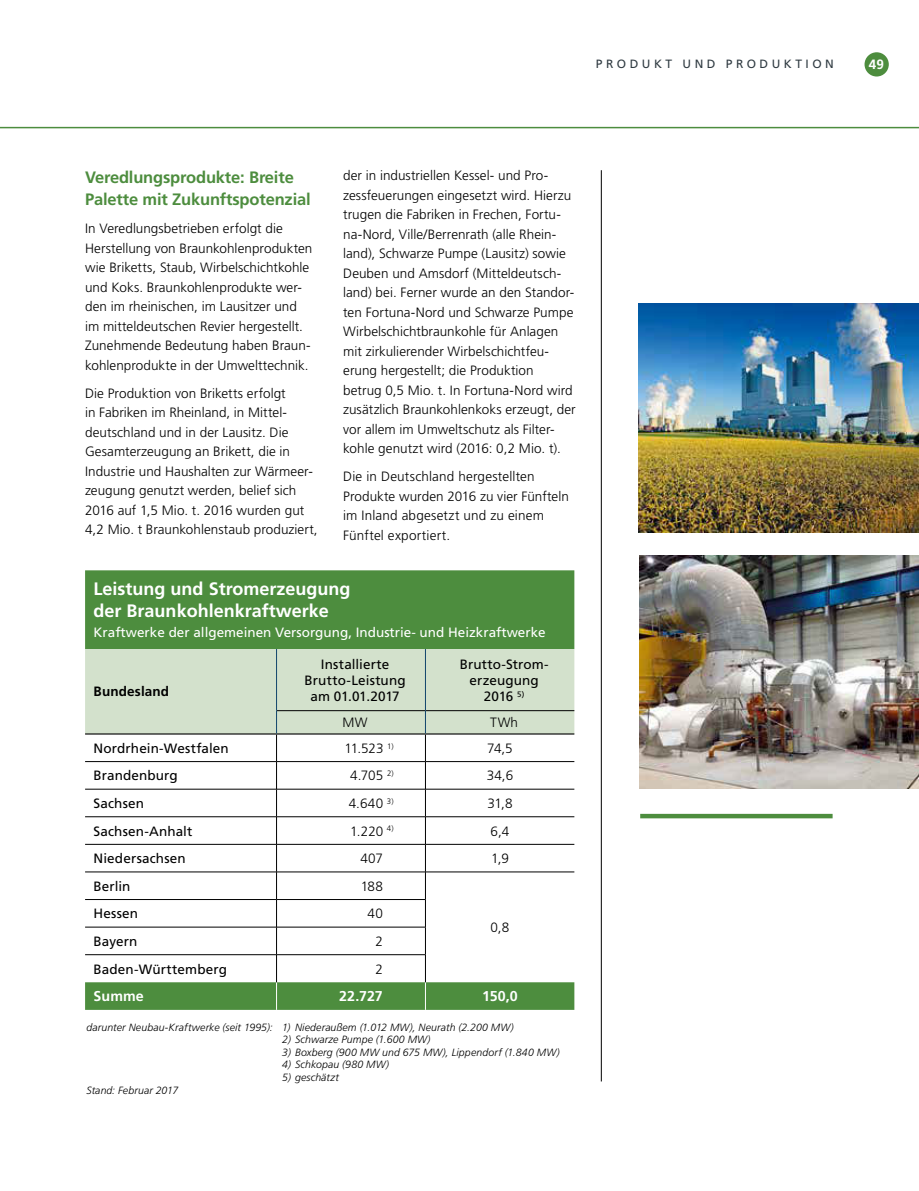
<style>
.page{position:relative;width:919px;height:1191px;background:#fff}
.page>*{position:absolute;margin:0;border:0;box-sizing:border-box;transform-origin:0 0}
.t1{font:700 18px/21.6px "Frutiger LT Std";color:#fff}
.t2{font:700 16.5px/22.5px "Frutiger LT Std";letter-spacing:-.01em;color:#4d8d3e}
.t3{font:700 14.25px "Frutiger LT Std";letter-spacing:.005em;color:#fff}
.t4{font:300 13.5px/19.5px "Frutiger LT Std";letter-spacing:.005em;color:#000}
.t5{font:13.5px/16.2px "Frutiger LT Std";letter-spacing:.01em;color:#000;text-align:center}
.t6{font:13.5px "Frutiger LT Std";color:#fff}
.t7{font:700 13.5px "Frutiger LT Std";letter-spacing:.01em;color:#000}
.t8{font:700 13.5px "Frutiger LT Std";color:#fff}
.t9{font:12px "Frutiger LT Std";letter-spacing:.29em;color:#303b42}
.t10{font:italic 300 10.5px "Frutiger LT Std";letter-spacing:.015em;color:#000}
</style>
<div class="page">
<hr style="left:601px;top:170px;width:1px;height:911px;background:#000">
<div style="left:85px;top:570px;width:489px;height:440px;background:#4d8d3e"></div>
<svg style="left:85px;top:649px;width:489px;height:360px"></svg>
<img style="left:638px;top:304px;width:280px;height:228px">
<hr style="left:640px;top:814px;width:192px;height:4px;background:#4d8d3e">
<hr style="left:0;top:127px;width:918px;height:1px;background:#4d8d3e">
<img style="left:639px;top:555px;width:279px;height:234px">
<div style="left:864px;top:52px;width:24px;height:24px;background:#4d8d3e;border-radius:50%"></div>
<p class="t9" style="left:596px;top:59px;width:239px">PRODUKT UND PRODUKTION</p>
<p class="t8" style="left:868px;top:59px;width:17px">49</p>
<p class="t2" style="left:85px;top:167px;width:227px">Veredlungsprodukte: Breite<br>Palette mit Zukunftspotenzial</p>
<p class="t4" style="left:85px;top:219px;width:229px">In Veredlungsbetrieben erfolgt die Herstellung von Braunkohlenprodukten wie Briketts, Staub, Wirbelschichtkohle und Koks. Braunkohlenprodukte wer&shy;den im rheinischen, im Lausitzer und im mitteldeutschen Revier hergestellt.<br>Zunehmende Bedeutung haben Braun&shy;kohlenprodukte in der Umwelttechnik.</p>
<p class="t4" style="left:85px;top:383px;width:234px">Die Produktion von Briketts erfolgt<br>in Fabriken im Rheinland, in Mittel&shy;deutschland und in der Lausitz. Die Gesamterzeugung an Brikett, die in Industrie und Haushalten zur Wärmeer&shy;zeugung genutzt werden, belief sich 2016 auf 1,5 Mio. t. 2016 wurden gut 4,2 Mio. t Braunkohlenstaub produziert,</p>
<p class="t4" style="left:343px;top:166px;width:234px">der in industriellen Kessel- und Pro&shy;zessfeuerungen eingesetzt wird. Hierzu trugen die Fabriken in Frechen, Fortu&shy;na-Nord, Ville/Berrenrath (alle Rhein&shy;land), Schwarze Pumpe (Lausitz) sowie Deuben und Amsdorf (Mitteldeutsch&shy;land) bei. Ferner wurde an den Standor&shy;ten Fortuna-Nord und Schwarze Pumpe Wirbelschichtbraunkohle für Anlagen mit zirkulierender Wirbelschichtfeu&shy;erung hergestellt; die Produktion<br>betrug 0,5 Mio. t. In Fortuna-Nord wird zusätzlich Braunkohlenkoks erzeugt, der vor allem im Umweltschutz als Filter&shy;kohle genutzt wird (2016: 0,2 Mio. t).</p>
<p class="t4" style="left:343px;top:467px;width:227px">Die in Deutschland hergestellten<br>Produkte wurden 2016 zu vier Fünfteln im Inland abgesetzt und zu einem<br>Fünftel exportiert.</p>
<h1 class="t1" style="left:94px;top:580px;width:258px">Leistung und Stromerzeugung der Braunkohlenkraftwerke</h1>
<p class="t6" style="left:94px;top:627px;width:453px">Kraftwerke der allgemeinen Versorgung, Industrie- und Heizkraftwerke</p>
<p class="t7" style="left:94px;top:686px;width:77px">Bundesland</p>
<p class="t5" style="left:304px;top:657px;width:102px">Installierte<br>Brutto-Leistung am 01.01.2017</p>
<p class="t5" style="left:459px;top:657px;width:90px">Brutto-Strom&shy;erzeugung<br>2016 <sup>5)</sup></p>
<p class="t4" style="left:342px;top:713px;width:26px">MW</p>
<p class="t4" style="left:490px;top:713px;width:29px">TWh</p>
<p class="t5" style="left:94px;top:741px;width:137px">Nordrhein-Westfalen</p>
<p class="t4" style="left:344px;top:739px;width:50px">11.523 <sup>1)</sup></p>
<p class="t4" style="left:487px;top:739px;width:27px">74,5</p>
<p class="t5" style="left:94px;top:768px;width:86px">Brandenburg</p>
<p class="t4" style="left:350px;top:766px;width:45px">4.705 <sup>2)</sup></p>
<p class="t4" style="left:486px;top:766px;width:28px">34,6</p>
<p class="t5" style="left:94px;top:796px;width:52px">Sachsen</p>
<p class="t4" style="left:348px;top:794px;width:46px">4.640 <sup>3)</sup></p>
<p class="t4" style="left:487px;top:794px;width:27px">31,8</p>
<p class="t5" style="left:94px;top:824px;width:100px">Sachsen-Anhalt</p>
<p class="t4" style="left:350px;top:821px;width:45px">1.220 <sup>4)</sup></p>
<p class="t4" style="left:490px;top:821px;width:20px">6,4</p>
<p class="t5" style="left:94px;top:851px;width:94px">Niedersachsen</p>
<p class="t4" style="left:360px;top:849px;width:24px">407</p>
<p class="t4" style="left:491px;top:849px;width:19px">1,9</p>
<p class="t5" style="left:94px;top:879px;width:38px">Berlin</p>
<p class="t4" style="left:360px;top:876px;width:24px">188</p>
<p class="t4" style="left:490px;top:918px;width:20px">0,8</p>
<p class="t5" style="left:94px;top:906px;width:46px">Hessen</p>
<p class="t4" style="left:367px;top:904px;width:17px">40</p>
<p class="t5" style="left:94px;top:934px;width:45px">Bayern</p>
<p class="t4" style="left:375px;top:932px;width:9px">2</p>
<p class="t5" style="left:94px;top:962px;width:135px">Baden-Württemberg</p>
<p class="t4" style="left:375px;top:959px;width:9px">2</p>
<p class="t3" style="left:94px;top:990px;width:52px">Summe</p>
<p class="t3" style="left:339px;top:990px;width:45px">22.727</p>
<p class="t3" style="left:482px;top:990px;width:37px">150,0</p>
<p class="t10" style="left:87px;top:1022px;width:428px">darunter Neubau-Kraftwerke (seit 1995): 1) Niederaußem (1.012 MW), Neurath (2.200 MW)</p>
<p class="t10" style="left:282px;top:1035px;width:150px">2) Schwarze Pumpe (1.600 MW)</p>
<p class="t10" style="left:282px;top:1047px;width:279px">3) Boxberg (900 MW und 675 MW), Lippendorf (1.840 MW)</p>
<p class="t10" style="left:282px;top:1060px;width:108px">4) Schkopau (980 MW)</p>
<p class="t10" style="left:282px;top:1073px;width:58px">5) geschätzt</p>
<p class="t10" style="left:87px;top:1085px;width:93px">Stand: Februar 2017</p>
</div>
